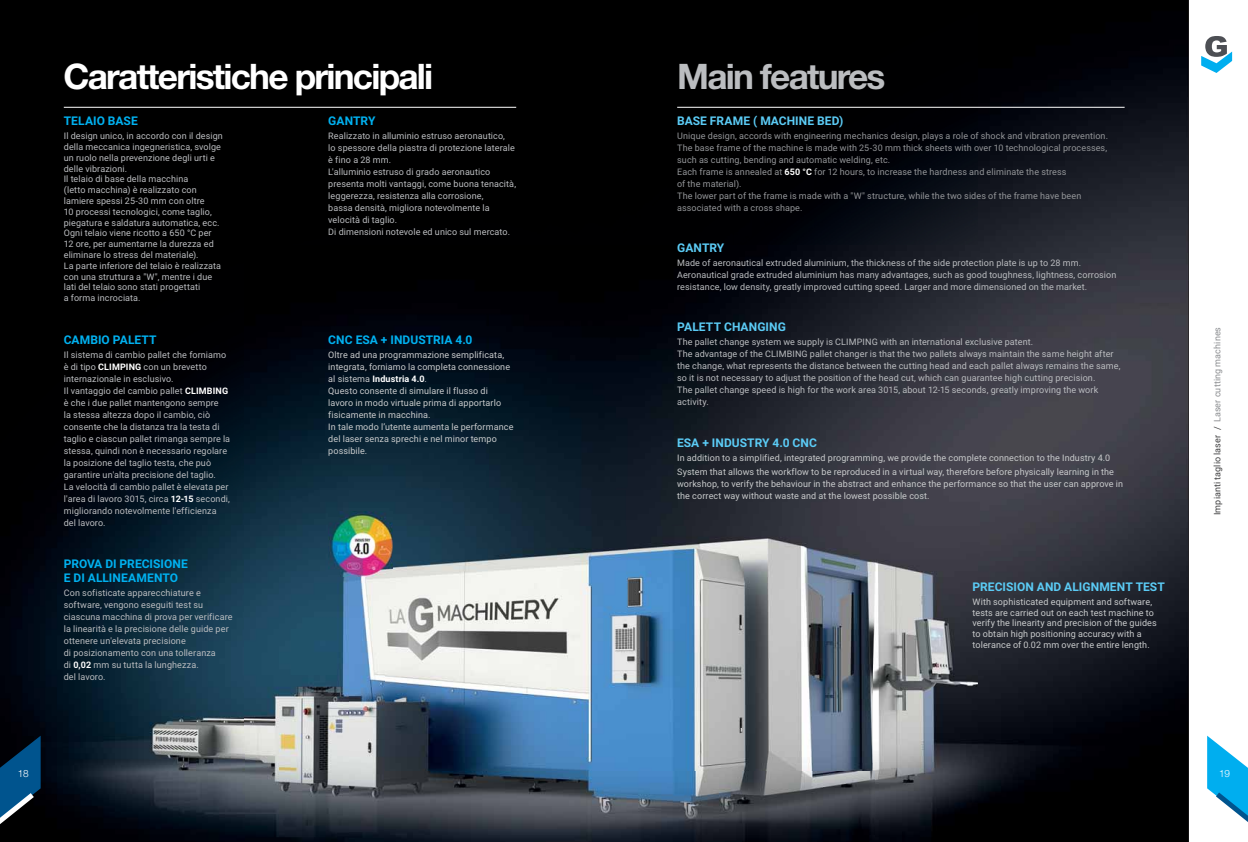
<style>
.page{position:relative;width:1248px;height:842px;background:#fff}
.page>*{position:absolute;margin:0;border:0;box-sizing:border-box;transform-origin:0 0}
.t1{font:700 35.2px "Helvetica Neue";letter-spacing:-.05em;color:#fff}
.t2{font:700 12px "Roboto";letter-spacing:.005em;color:#5bcbf5}
.t3{font:700 12px/14.4px "Roboto";color:#00b1f0}
.t4{font:300 10px "Helvetica Neue";color:#fff}
.t5{font:9px/12px "Roboto";letter-spacing:.01em;color:#bbbdc0}
.t6{font:9px/12px "Roboto";letter-spacing:.01em;color:#c9cbcc}
.t7{font:9px/12px "Roboto";letter-spacing:.01em;color:#939598}
.t8{font:9px "Roboto";letter-spacing:.01em;color:#404041}
.s1{font-weight:700;color:#fff}
.s2{color:#8b8d90}
</style>
<div class="page">
<img style="left:0;top:0;width:978px;height:491px">
<img style="left:978px;top:0;width:210px;height:842px">
<img style="left:0;top:491px;width:349px;height:351px">
<img style="left:349px;top:491px;width:629px;height:35px">
<img style="left:384px;top:526px;width:594px;height:316px">
<img style="left:349px;top:576px;width:35px;height:266px">
<svg style="left:1201px;top:36px;width:30px;height:37px"></svg>
<hr style="left:64px;top:107px;width:452px;height:1px;background:#fff">
<hr style="left:677px;top:107px;width:447px;height:1px;background:#fff">
<svg style="left:0;top:736px;width:41px;height:99px;background:#0d3755"></svg>
<svg style="left:1207px;top:736px;width:40px;height:86px"></svg>
<img style="left:328px;top:512px;width:65px;height:64px">
<div style="left:679px;top:63px;width:205px;height:27px;background:#000"></div>
<h1 class="t1" style="left:63px;top:64px;width:371px">Caratteristiche principali</h1>
<h2 class="t3" style="left:64px;top:115px;width:75px">TELAIO BASE</h2>
<p class="t5" style="left:64px;top:131px;width:161px;line-height:10.8px">Il design unico, in accordo con il design della meccanica ingegneristica, svolge un ruolo nella prevenzione degli urti e delle vibrazioni.<br>Il telaio di base della macchina<br>(letto macchina) è realizzato con lamiere spessi 25-30 mm con oltre<br>10 processi tecnologici, come taglio, piegatura e saldatura automatica, ecc.<br>Ogni telaio viene ricotto a 650 °C per 12 ore, per aumentarne la durezza ed eliminare lo stress del materiale).<br>La parte inferiore del telaio è realizzata con una struttura a "W", mentre i due lati del telaio sono stati progettati<br>a forma incrociata.</p>
<h2 class="t3" style="left:328px;top:115px;width:49px">GANTRY</h2>
<p class="t5" style="left:328px;top:131px;width:189px">Realizzato in alluminio estruso aeronautico,<br>lo spessore della piastra di protezione laterale è fino a 28 mm.<br>L'alluminio estruso di grado aeronautico presenta molti vantaggi, come buona tenacità, leggerezza, resistenza alla corrosione,<br>bassa densità, migliora notevolmente la velocità di taglio.<br>Di dimensioni notevole ed unico sul mercato.</p>
<h2 class="t3" style="left:64px;top:333px;width:94px">CAMBIO PALETT</h2>
<p class="t5" style="left:64px;top:349px;width:168px">Il sistema di cambio pallet che forniamo è di tipo <span class="s1">CLIMPING</span> con un brevetto internazionale in esclusivo.<br>Il vantaggio del cambio pallet <span class="s1">CLIMBING </span>è che i due pallet mantengono sempre<br>la stessa altezza dopo il cambio, ciò consente che la distanza tra la testa di taglio e ciascun pallet rimanga sempre la stessa, quindi non è necessario regolare la posizione del taglio testa, che può garantire un'alta precisione del taglio.<br>La velocità di cambio pallet è elevata per l'area di lavoro 3015, circa <span class="s1">12-15</span> secondi, migliorando notevolmente l'efficienza del lavoro.</p>
<h2 class="t3" style="left:64px;top:557px;width:125px">PROVA DI PRECISIONE<br>E DI ALLINEAMENTO</h2>
<p class="t5" style="left:64px;top:588px;width:170px">Con sofisticate apparecchiature e software, vengono eseguiti test su ciascuna macchina di prova per verificare la linearità e la precisione delle guide per ottenere un'elevata precisione<br>di posizionamento con una tolleranza<br>di <span class="s1">0,02</span> mm su tutta la lunghezza.<br>del lavoro.</p>
<h2 class="t3" style="left:328px;top:333px;width:146px">CNC ESA + INDUSTRIA 4.0</h2>
<p class="t6" style="left:328px;top:349px;width:187px">Oltre ad una programmazione semplificata, integrata, forniamo la completa connessione al sistema <span class="s1">Industria 4.0</span>.<br>Questo consente di simulare il flusso di lavoro in modo virtuale prima di apportarlo fisicamente in macchina.<br>In tale modo l’utente aumenta le performance del laser senza sprechi e nel minor tempo possibile.</p>
<h2 class="t2" style="left:677px;top:116px;width:168px">BASE FRAME ( MACHINE BED)</h2>
<p class="t7" style="left:677px;top:131px;width:432px">Unique design, accords with engineering mechanics design, plays a role of shock and vibration prevention.<br>The base frame of the machine is made with 25-30 mm thick sheets with over 10 technological processes, such as cutting, bending and automatic welding, etc.<br>Each frame is annealed at <span class="s1">650 °C</span> for 12 hours, to increase the hardness and eliminate the stress<br>of the material).<br>The lower part of the frame is made with a "W" structure, while the two sides of the frame have been associated with a cross shape.</p>
<h2 class="t2" style="left:677px;top:243px;width:49px">GANTRY</h2>
<p class="t5" style="left:677px;top:258px;width:441px">Made of aeronautical extruded aluminium, the thickness of the side protection plate is up to 28 mm.<br>Aeronautical grade extruded aluminium has many advantages, such as good toughness, lightness, corrosion resistance, low density, greatly improved cutting speed. Larger and more dimensioned on the market.</p>
<h2 class="t2" style="left:677px;top:322px;width:110px">PALETT CHANGING</h2>
<p class="t5" style="left:677px;top:337px;width:445px">The pallet change system we supply is CLIMPING with an international exclusive patent.<br>The advantage of the CLIMBING pallet changer is that the two pallets always maintain the same height after the change, what represents the distance between the cutting head and each pallet always remains the same, so it is not necessary to adjust the position of the head cut, which can guarantee high cutting precision.<br>The pallet change speed is high for the work area 3015, about 12-15 seconds, greatly improving the work activity.</p>
<h2 class="t2" style="left:677px;top:438px;width:141px">ESA + INDUSTRY 4.0 CNC</h2>
<p class="t6" style="left:677px;top:451px;width:438px;line-height:14px">In addition to a simplified, integrated programming, we provide the complete connection to the Industry 4.0<br>System that allows the workflow to be reproduced in a virtual way, therefore before physically learning in the</p>
<p class="t6" style="left:677px;top:478px;width:447px">workshop, to verify the behaviour in the abstract and enhance the performance so that the user can approve in the correct way without waste and at the lowest possible cost.</p>
<h2 class="t2" style="left:972px;top:582px;width:194px">PRECISION AND ALIGNMENT TEST</h2>
<p class="t6" style="left:972px;top:597px;width:186px;line-height:10.8px">With sophisticated equipment and software, tests are carried out on each test machine to verify the linearity and precision of the guides to obtain high positioning accuracy with a tolerance of 0.02 mm over the entire length.</p>
<p class="t8" style="left:1213px;top:515px;width:190px;rotate:-90deg">Impianti taglio laser / <span class="s2">Laser cutting machines</span></p>
<p class="t4" style="left:18px;top:767px;width:12px">18</p>
<p class="t4" style="left:1219px;top:767px;width:12px">19</p>
</div>
